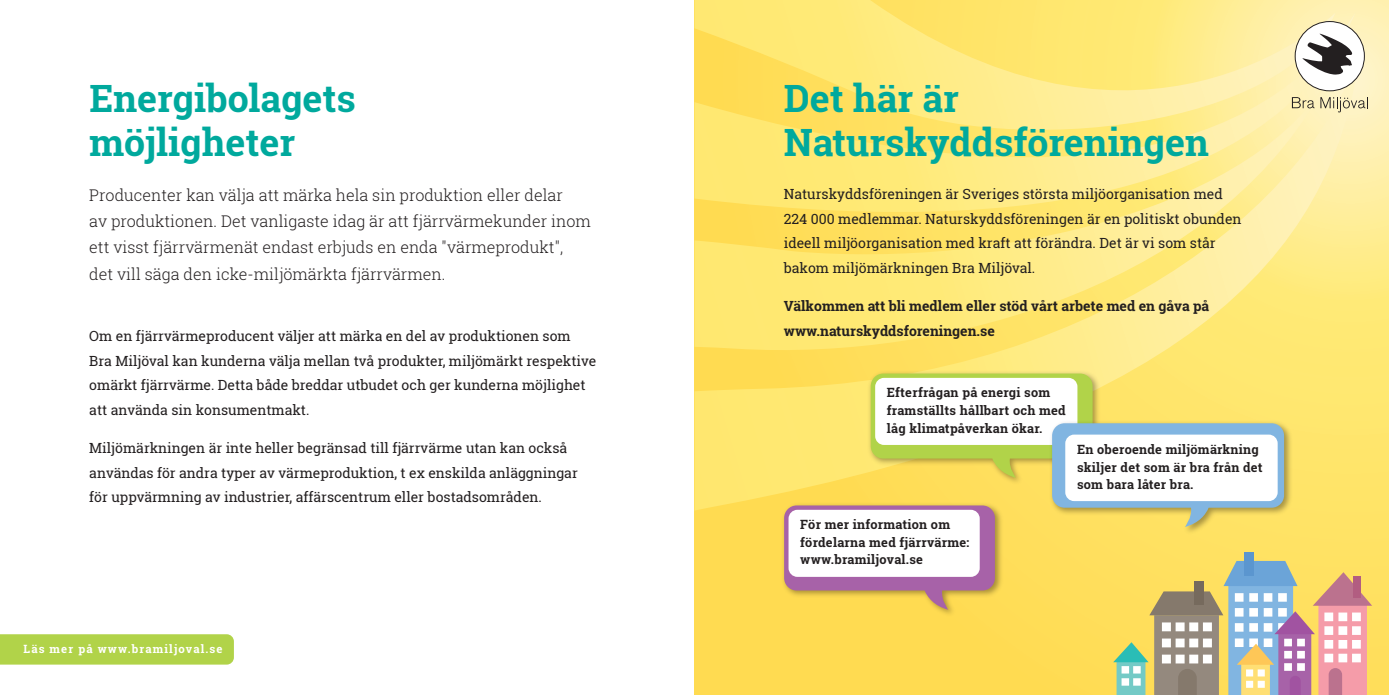
<style>
.page{position:relative;width:1389px;height:695px;background:#fff}
.page>*{position:absolute;margin:0;border:0;box-sizing:border-box;transform-origin:0 0}
.t1{font:700 37.62px/44.1px "Roboto Slab";color:#00a99d}
.t2{font:300 16.1px/26.2px "Roboto Slab";color:#231f20}
.t3{font:14px/24.5px "Roboto Slab";color:#231f20}
.t4{font:700 14px/24.5px "Roboto Slab";color:#231f20}
.t5{font:700 12.78px/17.5px "Roboto Slab";letter-spacing:.02em;color:#231f20}
.t6{font:700 11.38px "Roboto Slab";letter-spacing:.1em;color:#fff}
</style>
<div class="page">
<svg style="left:694px;top:0;width:695px;height:694px"></svg>
<svg style="left:694px;top:0;width:641px;height:43px"></svg>
<svg style="left:694px;top:43px;width:667px;height:467px"></svg>
<img style="left:866px;top:368px;width:237px;height:5px">
<img style="left:779px;top:500px;width:5px;height:119px">
<svg style="left:784px;top:373px;width:588px;height:321px"></svg>
<div style="left:1065px;top:434px;width:213px;height:67px;background:#fff;border-radius:9px"></div>
<div style="left:1295px;top:22px;width:69px;height:69px;background:#fff;border-radius:50%"></div>
<div style="left:1295px;top:21px;width:70px;height:70px;border:1px solid #231f20;border-radius:50%"></div>
<svg style="left:1302px;top:34px;width:50px;height:41px"></svg>
<svg style="left:1292px;top:97px;width:76px;height:15px"></svg>
<div style="left:0;top:634px;width:234px;height:30px;background:#b1d349"></div>
<h1 class="t1" style="left:89px;top:75px;width:268px">Energibolagets möjligheter</h1>
<p class="t2" style="left:89px;top:181px;width:503px">Producenter kan välja att märka hela sin produktion eller delar<br>av produktionen. Det vanligaste idag är att fjärrvärmekunder inom ett visst fjärrvärmenät endast erbjuds en enda "värmeprodukt", det vill säga den icke-miljömärkta fjärrvärmen.</p>
<p class="t3" style="left:89px;top:323px;width:509px">Om en fjärrvärmeproducent väljer att märka en del av produktionen som Bra Miljöval kan kunderna välja mellan två produkter, miljömärkt respektive omärkt fjärrvärme. Detta både breddar utbudet och ger kunderna möjlighet att använda sin konsumentmakt.</p>
<p class="t3" style="left:89px;top:435px;width:490px">Miljömärkningen är inte heller begränsad till fjärrvärme utan kan också användas för andra typer av värmeproduktion, t ex enskilda anläggningar för uppvärmning av industrier, affärscentrum eller bostadsområden.</p>
<p class="t6" style="left:24px;top:640px;width:201px">Läs mer på www.bramiljoval.se</p>
<h1 class="t1" style="left:784px;top:75px;width:427px">Det här är<br>Naturskyddsföreningen</h1>
<p class="t3" style="left:784px;top:182px;width:459px">Naturskyddsföreningen är Sveriges största miljöorganisation med 224 000 medlemmar. Naturskyddsföreningen är en politiskt obunden ideell miljöorganisation med kraft att förändra. Det är vi som står bakom miljömärkningen Bra Miljöval.</p>
<p class="t4" style="left:784px;top:294px;width:427px">Välkommen att bli medlem eller stöd vårt arbete med en gåva på www.naturskyddsforeningen.se</p>
<p class="t5" style="left:887px;top:384px;width:180px">Efterfrågan på energi som framställts hållbart och med låg klimatpåverkan ökar.</p>
<p class="t5" style="left:1077px;top:440px;width:187px">En oberoende miljömärkning skiljer det som är bra från det som bara låter bra.</p>
<p class="t5" style="left:800px;top:515px;width:171px">För mer information om fördelarna med fjärrvärme: www.bramiljoval.se</p>
</div>
